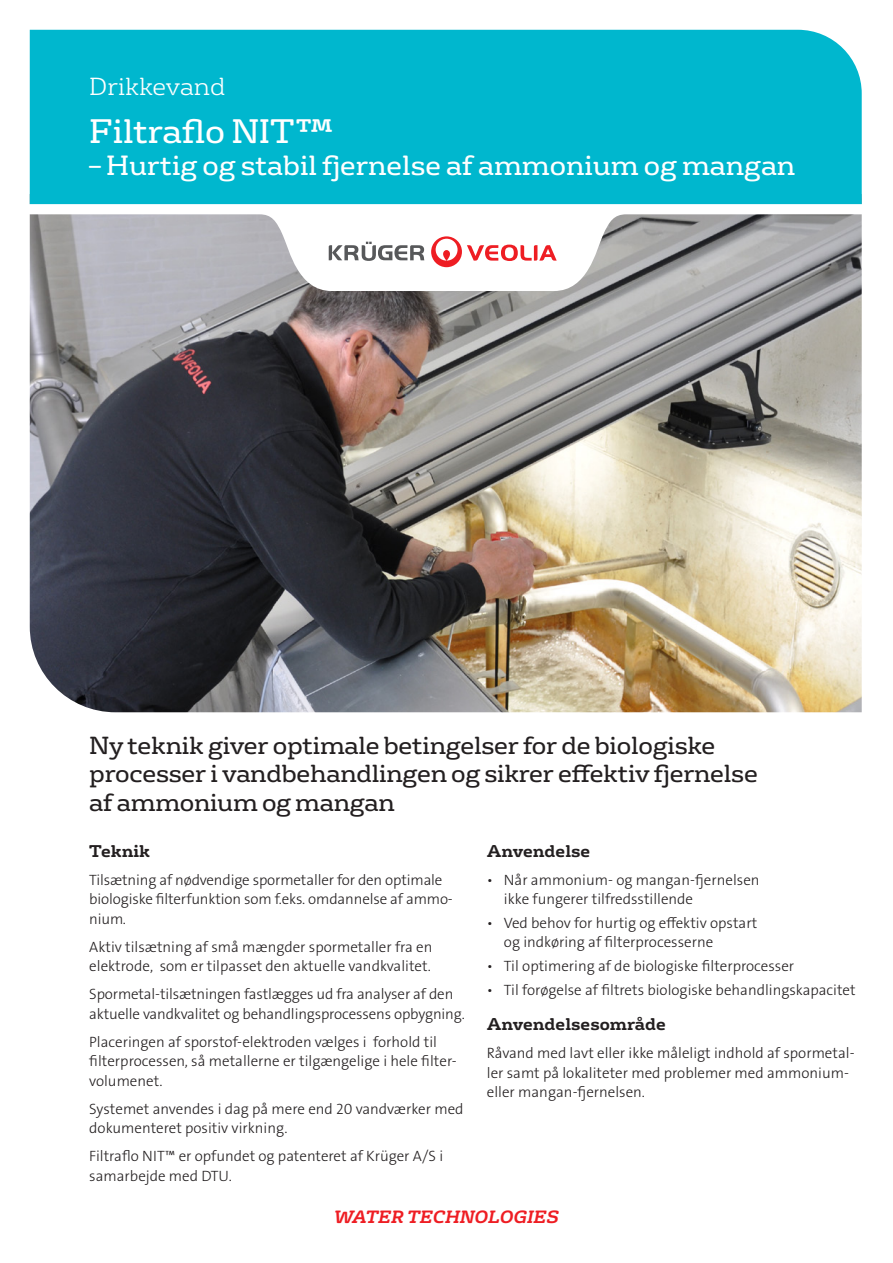
<style>
.page{position:relative;width:893px;height:1263px;background:#fff}
.page>*{position:absolute;margin:0;border:0;box-sizing:border-box;transform-origin:0 0}
.t1{font:33px "FS Rufus";color:#fff}
.t2{font:27px "FS Rufus";color:#fff}
.t3{font:24px/28.8px "FS Rufus";letter-spacing:-.01em;color:#231f20}
.t4{font:300 24px "FS Rufus";color:#fff}
.t5{font:italic 700 17.25px "FS Rufus";color:#ee1d23}
.brødtekst{font:700 16.5px "FS Rufus";color:#231f20}
.mellemrubrik{font:700 16.5px "FS Rufus";color:#231f20}
.brødtekst-2{font:15px/19.5px "The Sans Veolia W3 Lig";color:#231f20}
</style>
<div class="page">
<img style="left:30px;top:291px;width:832px;height:421px">
<div style="left:30px;top:30px;width:832px;height:174px;background:#00b7ce"></div>
<svg style="left:29px;top:204px;width:833px;height:87px"></svg>
<div style="left:329px;top:236px;width:228px;height:31px;background:#fff"></div>
<svg style="left:431px;top:236px;width:126px;height:31px"></svg>
<svg style="left:329px;top:242px;width:95px;height:19px"></svg>
<p class="t4" style="left:89px;top:67px;width:138px">Drikkevand</p>
<p class="t1" style="left:89px;top:104px;width:246px">Filtraflo NIT™</p>
<p class="t2" style="left:89px;top:143px;width:707px">– Hurtig og stabil fjernelse af ammonium og mangan</p>
<p class="t3" style="left:89px;top:729px;width:670px">Ny teknik giver optimale betingelser for de biologiske processer i vandbehandlingen og sikrer effektiv fjernelse af ammonium og mangan</p>
<p class="mellemrubrik" style="left:89px;top:836px;width:62px">Teknik</p>
<p class="brødtekst-2" style="left:89px;top:870px;width:365px">Tilsætning af nødvendige spormetaller for den optimale biologiske filterfunktion som f.eks. omdannelse af ammo&shy;nium.</p>
<p class="brødtekst-2" style="left:89px;top:937px;width:345px">Aktiv tilsætning af små mængder spormetaller fra en elektrode, som er tilpasset den aktuelle vandkvalitet.</p>
<p class="brødtekst-2" style="left:89px;top:984px;width:377px">Spormetal-tilsætningen fastlægges ud fra analyser af den aktuelle vandkvalitet og behandlingsprocessens opbygning.</p>
<p class="brødtekst-2" style="left:89px;top:1032px;width:369px">Placeringen af sporstof-elektroden vælges i forhold til filterprocessen, så metallerne er tilgængelige i hele filter&shy;volumenet.</p>
<p class="brødtekst-2" style="left:89px;top:1099px;width:376px">Systemet anvendes i dag på mere end 20 vandværker med dokumenteret positiv virkning.</p>
<p class="brødtekst-2" style="left:89px;top:1146px;width:355px">Filtraflo NIT™ er opfundet og patenteret af Krüger A/S i samarbejde med DTU.</p>
<p class="brødtekst" style="left:487px;top:836px;width:105px">Anvendelse</p>
<p class="brødtekst-2" style="left:504px;top:870px;width:257px;text-indent:-17px">• Når ammonium- og mangan-fjernelsen ikke fungerer tilfredsstillende</p>
<p class="brødtekst-2" style="left:504px;top:913px;width:255px;text-indent:-17px">• Ved behov for hurtig og effektiv opstart og indkøring af filterprocesserne</p>
<p class="brødtekst-2" style="left:487px;top:956px;width:309px">• Til optimering af de biologiske filterprocesser</p>
<p class="brødtekst-2" style="left:487px;top:980px;width:370px">• Til forøgelse af filtrets biologiske behandlingskapacitet</p>
<p class="brødtekst" style="left:487px;top:1010px;width:181px">Anvendelsesområde</p>
<p class="brødtekst-2" style="left:487px;top:1043px;width:369px">Råvand med lavt eller ikke måleligt indhold af spormetal&shy;ler samt på lokaliteter med problemer med ammonium&shy;eller mangan-fjernelsen.</p>
<p class="t5" style="left:334px;top:1202px;width:226px">WATER TECHNOLOGIES</p>
</div>
